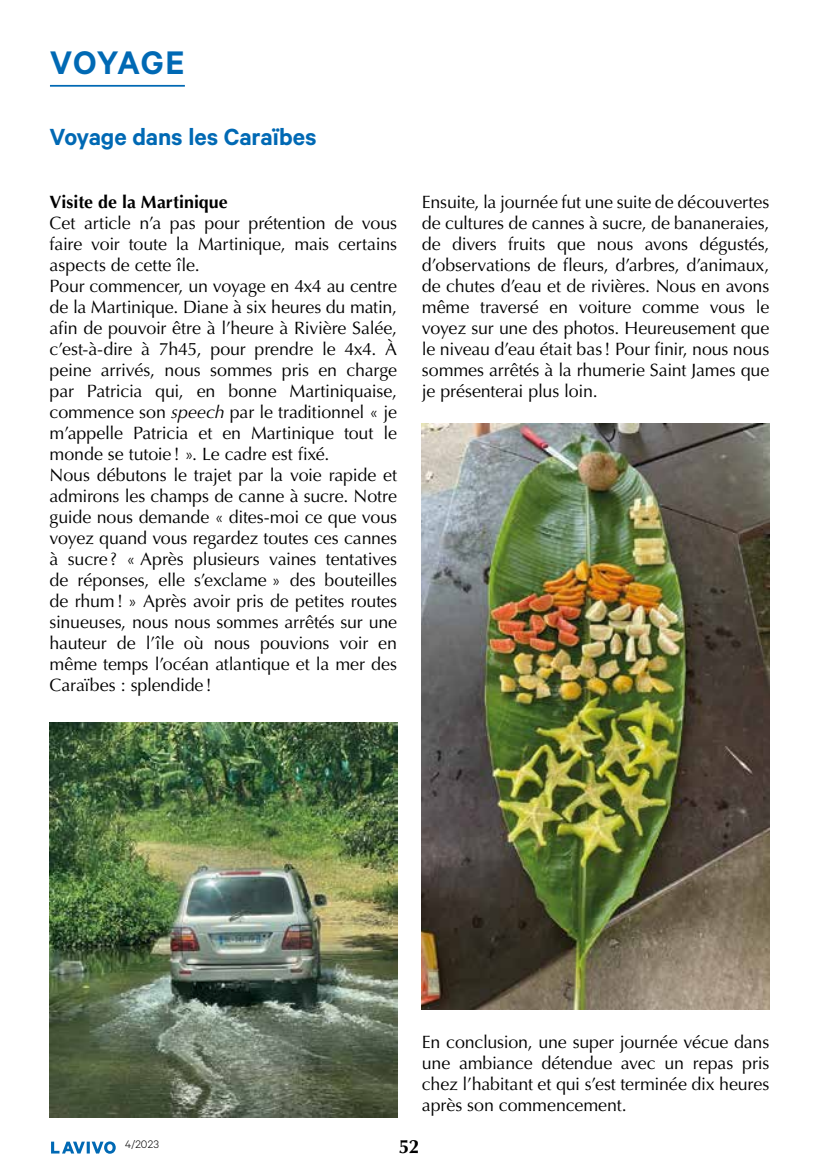
<style>
.page{position:relative;width:819px;height:1176px;background:#fff}
.page>*{position:absolute;margin:0;border:0;box-sizing:border-box;transform-origin:0 0}
.t1{font:600 36.75px "Calibre";letter-spacing:.015em;color:#0069b4}
.t2{font:600 26.25px "Calibre";letter-spacing:-.005em;color:#0069b4}
.t3{font:700 19.25px "Optima LT Std";color:#000}
.t4{font:17.85px/21px "Optima LT Std";letter-spacing:-.01em;color:#000;text-align:justify}
.t5{font:700 17.85px "Optima LT Std";color:#000}
.t6{font:300 12.25px "Calibre";color:#000}
.s1{font-style:italic}
</style>
<div class="page">
<svg style="left:51px;top:1141px;width:65px;height:12px"></svg>
<hr style="left:50px;top:85px;width:135px;height:2px;background:#0069b4">
<img style="left:50px;top:722px;width:347px;height:395px">
<img style="left:422px;top:423px;width:347px;height:586px">
<h1 class="t1" style="left:50px;top:41px;width:136px">VOYAGE</h1>
<h2 class="t2" style="left:50px;top:121px;width:268px">Voyage dans les Caraïbes</h2>
<p class="t5" style="left:50px;top:191px;width:180px">Visite de la Martinique</p>
<p class="t4" style="left:50px;top:213px;width:349px;text-align:left">Cet article n’a pas pour prétention de vous faire voir toute la Martinique, mais certains aspects de cette île.<br>Pour commencer, un voyage en 4x4 au centre de la Martinique. Diane à six heures du matin, afin de pouvoir être à l’heure à Rivière Salée, c’est-à-dire à 7h45, pour prendre le 4x4. À peine arrivés, nous sommes pris en charge par Patricia qui, en bonne Martiniquaise, commence son <span class="s1">speech</span> par le traditionnel « je m’appelle Patricia et en Martinique tout le monde se tutoie ! ». Le cadre est fixé.<br>Nous débutons le trajet par la voie rapide et admirons les champs de canne à sucre. Notre guide nous demande « dites-moi ce que vous voyez quand vous regardez toutes ces cannes à sucre? « Après plusieurs vaines tentatives de réponses, elle s’exclame » des bouteilles de rhum! » Après avoir pris de petites routes sinueuses, nous nous sommes arrêtés sur une hauteur de l’île où nous pouvions voir en même temps l’océan atlantique et la mer des Caraïbes : splendide !</p>
<p class="t4" style="left:422px;top:191px;width:349px">Ensuite, la journée fut une suite de découvertes de cultures de cannes à sucre, de bananeraies, de divers fruits que nous avons dégustés, d’observations de fleurs, d’arbres, d’animaux, de chutes d’eau et de rivières. Nous en avons même traversé en voiture comme vous le voyez sur une des photos. Heureusement que le niveau d’eau était bas! Pour finir, nous nous sommes arrêtés à la rhumerie Saint James que je présenterai plus loin.</p>
<p class="t4" style="left:422px;top:1031px;width:349px">En conclusion, une super journée vécue dans une ambiance détendue avec un repas pris chez l’habitant et qui s’est terminée dix heures après son commencement.</p>
<p class="t6" style="left:125px;top:1137px;width:35px">4/2023</p>
<p class="t3" style="left:399px;top:1135px;width:22px">52</p>
</div>
